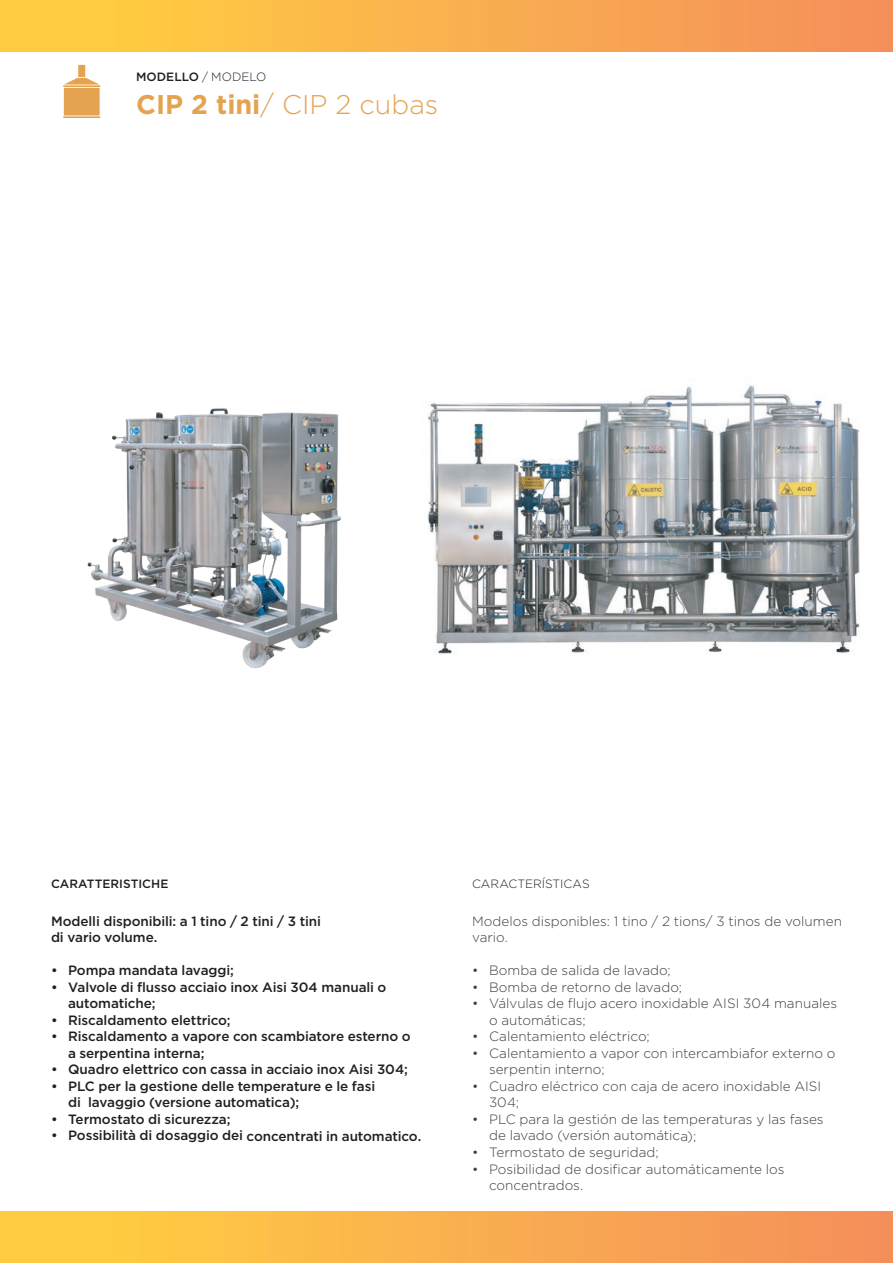
<style>
.page{position:relative;width:893px;height:1263px;background:#fff}
.page>*{position:absolute;margin:0;border:0;box-sizing:border-box;transform-origin:0 0}
.t1{font:300 27px "Gotham HTF";color:#e4a351}
.t2{font:300 13.5px/16.5px "Gotham HTF";color:#3e3e3f}
.t3{font:500 13.5px/16.5px "Gotham HTF";letter-spacing:-.005em;color:#231f20}
.t4{font:500 12px "Gotham HTF";color:#231f20}
.t5{font:300 12px "Gotham HTF";color:#231f20}
.s1{font-weight:300}
.s2{font-weight:700}
</style>
<div class="page">
<div style="left:0;top:1212px;width:893px;height:51px;background:linear-gradient(to right,#ffd33e,#f48f5c)"></div>
<div style="left:0;top:0;width:893px;height:51px;background:linear-gradient(to right,#ffd33d,#f48f5c)"></div>
<hr style="left:63px;top:85px;width:37px;height:2px;background:#e4a351">
<hr style="left:63px;top:116px;width:37px;height:2px;background:#e4a351">
<div style="left:64px;top:88px;width:36px;height:28px;background:#e4a351"></div>
<svg style="left:64px;top:78px;width:35px;height:7px"></svg>
<div style="left:78px;top:65px;width:7px;height:12px;background:#e4a351"></div>
<img style="left:427px;top:385px;width:433px;height:269px">
<img style="left:87px;top:408px;width:254px;height:261px">
<p class="t4" style="left:136px;top:70px;width:132px">MODELLO <span class="s1">/ MODELO</span></p>
<h1 class="t1" style="left:136px;top:89px;width:304px"><span class="s2">CIP 2 tini</span>/ CIP 2 cubas</h1>
<p class="t4" style="left:51px;top:877px;width:119px">CARATTERISTICHE</p>
<p class="t3" style="left:51px;top:913px;width:271px">Modelli disponibili: a 1 tino / 2 tini / 3 tini di vario volume.</p>
<p class="t3" style="left:51px;top:962px;width:184px">• Pompa mandata lavaggi;</p>
<p class="t3" style="left:68px;top:979px;width:320px;text-indent:-17px">• Valvole di flusso acciaio inox Aisi 304 manuali o automatiche;</p>
<p class="t3" style="left:51px;top:1012px;width:181px">• Riscaldamento elettrico;</p>
<p class="t3" style="left:68px;top:1028px;width:344px;text-indent:-17px">• Riscaldamento a vapore con scambiatore esterno o a serpentina interna;</p>
<p class="t3" style="left:51px;top:1061px;width:358px">• Quadro elettrico con cassa in acciaio inox Aisi 304;</p>
<p class="t3" style="left:68px;top:1078px;width:309px;text-indent:-17px">• PLC per la gestione delle temperature e le fasi di lavaggio (versione automatica);</p>
<p class="t3" style="left:51px;top:1111px;width:181px">• Termostato di sicurezza;</p>
<p class="t3" style="left:51px;top:1127px;width:372px">• Possibilità di dosaggio dei concentrati in automatico.</p>
<p class="t5" style="left:472px;top:877px;width:119px">CARACTERÍSTICAS</p>
<p class="t2" style="left:472px;top:913px;width:372px">Modelos disponibles: 1 tino / 2 tions/ 3 tinos de volumen vario.</p>
<p class="t2" style="left:472px;top:962px;width:200px">• Bomba de salida de lavado;</p>
<p class="t2" style="left:472px;top:979px;width:212px">• Bomba de retorno de lavado;</p>
<p class="t2" style="left:489px;top:995px;width:350px;text-indent:-17px">• Válvulas de flujo acero inoxidable AISI 304 manuales o automáticas;</p>
<p class="t2" style="left:472px;top:1028px;width:179px">• Calentamiento eléctrico;</p>
<p class="t2" style="left:489px;top:1045px;width:348px;text-indent:-17px">• Calentamiento a vapor con intercambiafor externo o serpentin interno;</p>
<p class="t2" style="left:489px;top:1078px;width:334px;text-indent:-17px">• Cuadro eléctrico con caja de acero inoxidable AISI<br>304;</p>
<p class="t2" style="left:489px;top:1111px;width:336px;text-indent:-17px">• PLC para la gestión de las temperaturas y las fases de lavado (versión automática);</p>
<p class="t2" style="left:472px;top:1144px;width:188px">• Termostato de seguridad;</p>
<p class="t2" style="left:489px;top:1160px;width:297px;text-indent:-17px">• Posibilidad de dosificar automáticamente los concentrados.</p>
</div>
